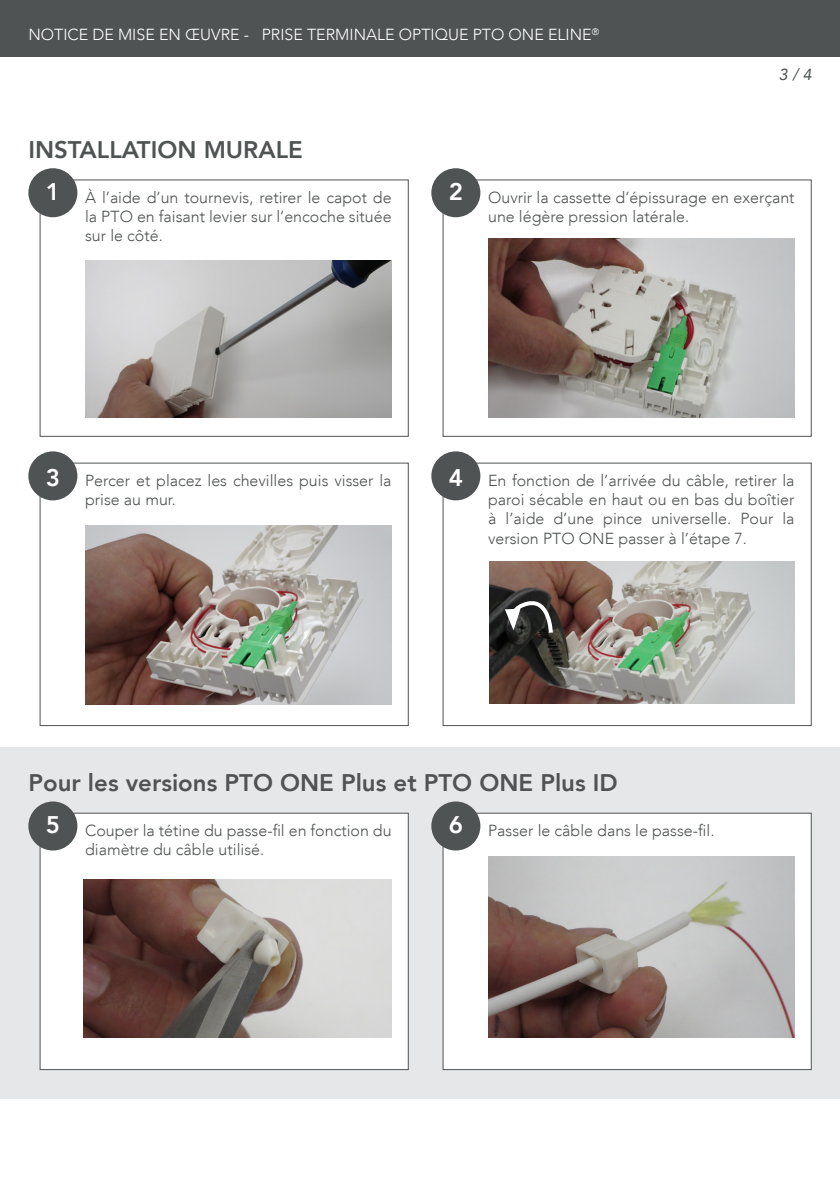
<style>
.page{position:relative;width:840px;height:1191px;background:#fff}
.page>*{position:absolute;margin:0;border:0;box-sizing:border-box;transform-origin:0 0}
.t1{font:800 24px "Avenir LT";color:#505353}
.t2{font:800 24px "Avenir LT";color:#fff}
.t3{font:300 16px/19.2px "Avenir LT";color:#505353}
.t4{font:300 16px "Avenir LT";color:#fff}
.t5{font:italic 16px "Avenir LT";color:#505353}
</style>
<div class="page">
<div style="left:0;top:747px;width:839px;height:351px;background:#e6e7e9"></div>
<div style="left:0;top:0;width:839px;height:57px;background:#505353"></div>
<div style="left:40px;top:463px;width:368px;height:263px;border:1px solid #505353"></div>
<div style="left:28px;top:451px;width:49px;height:49px;background:#505353;border-radius:50%"></div>
<div style="left:442px;top:463px;width:369px;height:263px;border:1px solid #505353"></div>
<div style="left:431px;top:451px;width:49px;height:49px;background:#505353;border-radius:50%"></div>
<img style="left:489px;top:561px;width:305px;height:142px">
<img style="left:85px;top:525px;width:306px;height:179px">
<svg style="left:504px;top:599px;width:50px;height:37px"></svg>
<div style="left:40px;top:813px;width:368px;height:257px;background:#fff;border:1px solid #505353"></div>
<div style="left:28px;top:801px;width:49px;height:49px;background:#505353;border-radius:50%"></div>
<div style="left:442px;top:813px;width:369px;height:257px;background:#fff;border:1px solid #505353"></div>
<div style="left:431px;top:801px;width:49px;height:49px;background:#505353;border-radius:50%"></div>
<div style="left:40px;top:180px;width:368px;height:257px;border:1px solid #505353"></div>
<div style="left:28px;top:168px;width:49px;height:49px;background:#505353;border-radius:50%"></div>
<div style="left:442px;top:180px;width:369px;height:257px;border:1px solid #505353"></div>
<div style="left:431px;top:168px;width:49px;height:49px;background:#505353;border-radius:50%"></div>
<img style="left:85px;top:261px;width:306px;height:157px">
<img style="left:488px;top:238px;width:306px;height:180px">
<img style="left:83px;top:879px;width:308px;height:158px">
<img style="left:488px;top:856px;width:306px;height:181px">
<p class="t4" style="left:28px;top:26px;width:572px">NOTICE DE MISE EN ŒUVRE - PRISE TERMINALE OPTIQUE PTO ONE ELINE<sup>®</sup></p>
<p class="t5" style="left:778px;top:65px;width:34px">3 / 4</p>
<h1 class="t1" style="left:28px;top:135px;width:276px">INSTALLATION MURALE</h1>
<p class="t3" style="left:85px;top:188px;width:308px;text-align:justify">À l’aide d’un tournevis, retirer le capot de la PTO en faisant levier sur l’encoche située sur le côté.</p>
<h1 class="t2" style="left:448px;top:177px;width:16px">2</h1>
<h1 class="t2" style="left:46px;top:177px;width:16px">1</h1>
<p class="t3" style="left:488px;top:188px;width:308px">Ouvrir la cassette d’épissurage en exerçant une légère pression latérale.</p>
<h1 class="t2" style="left:46px;top:463px;width:16px">3</h1>
<p class="t3" style="left:488px;top:471px;width:308px;text-align:justify">En fonction de l’arrivée du câble, retirer la paroi sécable en haut ou en bas du boîtier à l’aide d’une pince universelle. Pour la version PTO ONE passer à l’étape 7.</p>
<h1 class="t2" style="left:448px;top:463px;width:16px">4</h1>
<p class="t3" style="left:85px;top:471px;width:308px">Percer et placez les chevilles puis visser la prise au mur.</p>
<h1 class="t1" style="left:28px;top:768px;width:590px">Pour les versions PTO ONE Plus et PTO ONE Plus ID</h1>
<p class="t3" style="left:85px;top:821px;width:308px">Couper la tétine du passe-fil en fonction du diamètre du câble utilisé.</p>
<h1 class="t2" style="left:46px;top:810px;width:16px">5</h1>
<p class="t3" style="left:448px;top:821px;width:267px"><sup>6</sup> Passer le câble dans le passe-fil.</p>
</div>
